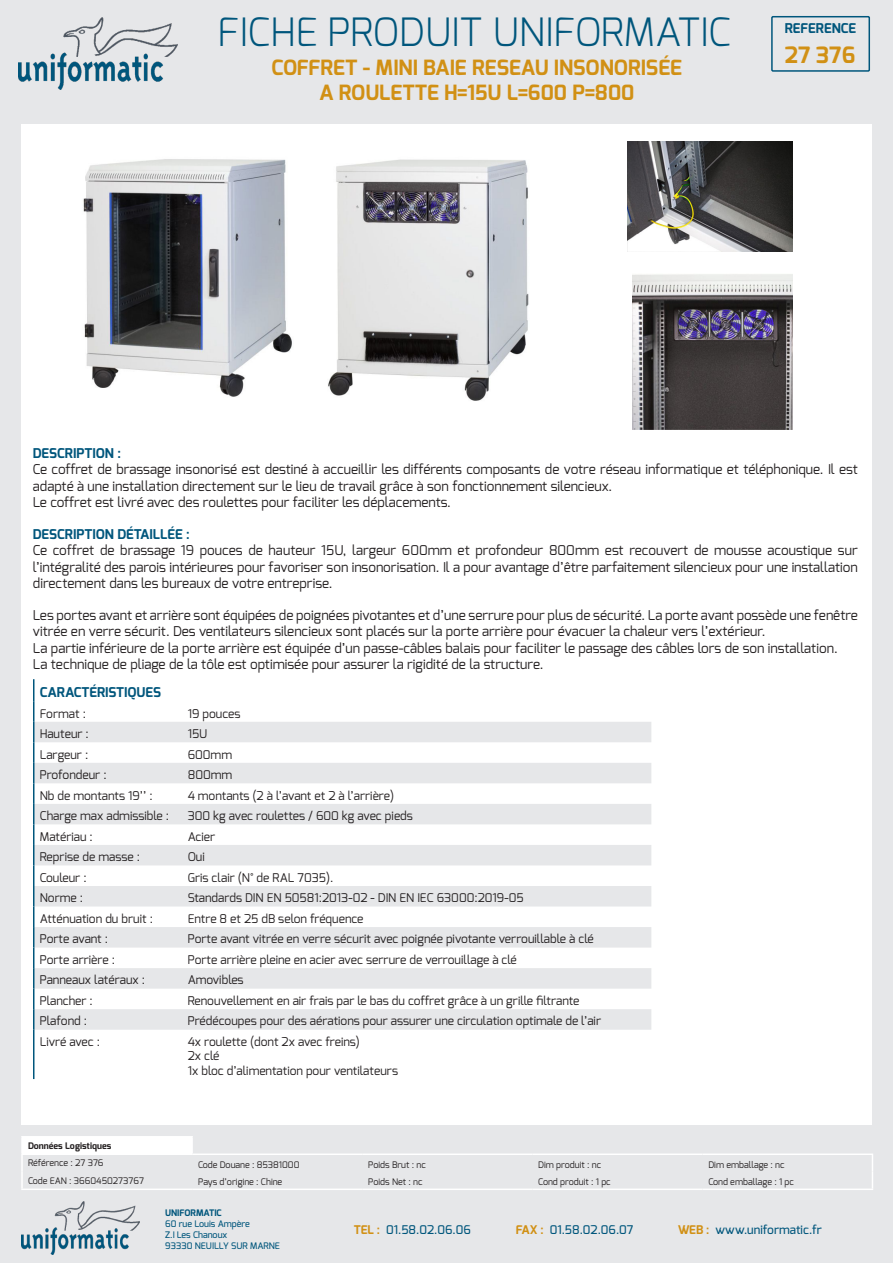
<style>
.page{position:relative;width:893px;height:1263px;background:#e6e7e9}
.page>*{position:absolute;margin:0;border:0;box-sizing:border-box;transform-origin:0 0}
.t1{font:300 39px "Exo";color:#00567c}
.t2{font:700 22.5px "Exo";color:#d19014}
.t3{font:700 21px "Exo";color:#d19014}
.t4{font:13.5px/16.2px "Exo";color:#231f20}
.t5{font:700 13.5px "Exo";color:#00567c}
.t6{font:12px "Exo";color:#231f20}
.t7{font:500 12px "Exo";color:#00567c}
.t8{font:9px "Exo";color:#231f20}
.t9{font:500 9px "Exo";color:#00567c}
.t10{font:700 9px "Exo";color:#231f20}
.t11{font:700 9px "Exo";color:#00567c}
.s1{font-weight:700;color:#d19014}
</style>
<div class="page">
<div style="left:21px;top:124px;width:851px;height:1001px;background:#fff"></div>
<img style="left:21px;top:1201px;width:118px;height:53px">
<img style="left:18px;top:17px;width:160px;height:73px">
<hr style="left:21px;top:1188px;width:171px;height:2px;background:#fff">
<hr style="left:192px;top:1188px;width:170px;height:2px;background:#fff">
<hr style="left:362px;top:1188px;width:170px;height:2px;background:#fff">
<hr style="left:532px;top:1188px;width:170px;height:2px;background:#fff">
<hr style="left:702px;top:1188px;width:171px;height:2px;background:#fff">
<hr style="left:21px;top:1136px;width:172px;height:1px;background:#fff">
<svg style="left:21px;top:1137px;width:852px;height:52px"></svg>
<hr style="left:21px;top:1153px;width:171px;height:2px;background:#fff">
<svg style="left:771px;top:16px;width:100px;height:56px"></svg>
<svg style="left:34px;top:722px;width:617px;height:308px;fill:#e6e7e9"></svg>
<svg style="left:33px;top:679px;width:1px;height:351px"></svg>
<hr style="left:33px;top:1030px;width:1px;height:49px;background:#00567c">
<img style="left:83px;top:159px;width:209px;height:238px">
<img style="left:328px;top:159px;width:201px;height:242px">
<img style="left:627px;top:142px;width:165px;height:110px">
<img style="left:633px;top:274px;width:159px;height:155px">
<p class="t1" style="left:217px;top:7px;width:515px">FICHE PRODUIT UNIFORMATIC</p>
<p class="t3" style="left:271px;top:54px;width:412px">COFFRET - MINI BAIE RESEAU INSONORISÉE</p>
<p class="t3" style="left:319px;top:79px;width:317px">A ROULETTE H=15U L=600 P=800</p>
<p class="t5" style="left:785px;top:20px;width:73px">REFERENCE</p>
<p class="t2" style="left:785px;top:40px;width:72px">27 376</p>
<p class="t5" style="left:33px;top:445px;width:90px">DESCRIPTION :</p>
<p class="t4" style="left:33px;top:461px;width:826px">Ce coffret de brassage insonorisé est destiné à accueillir les différents composants de votre réseau informatique et téléphonique. Il est adapté à une installation directement sur le lieu de travail grâce à son fonctionnement silencieux.</p>
<p class="t4" style="left:33px;top:494px;width:419px">Le coffret est livré avec des roulettes pour faciliter les déplacements.</p>
<p class="t5" style="left:33px;top:526px;width:158px">DESCRIPTION DÉTAILLÉE :</p>
<p class="t4" style="left:33px;top:542px;width:826px;text-align:justify">Ce coffret de brassage 19 pouces de hauteur 15U, largeur 600mm et profondeur 800mm est recouvert de mousse acoustique sur l’intégralité des parois intérieures pour favoriser son insonorisation. Il a pour avantage d’être parfaitement silencieux pour une installation directement dans les bureaux de votre entreprise.</p>
<p class="t4" style="left:33px;top:607px;width:826px">Les portes avant et arrière sont équipées de poignées pivotantes et d’une serrure pour plus de sécurité. La porte avant possède une fenêtre vitrée en verre sécurit. Des ventilateurs silencieux sont placés sur la porte arrière pour évacuer la chaleur vers l’extérieur.</p>
<p class="t4" style="left:33px;top:640px;width:806px">La partie inférieure de la porte arrière est équipée d’un passe-câbles balais pour faciliter le passage des câbles lors de son installation.</p>
<p class="t4" style="left:33px;top:656px;width:512px">La technique de pliage de la tôle est optimisée pour assurer la rigidité de la structure.</p>
<p class="t5" style="left:40px;top:683px;width:123px">CARACTÉRISTIQUES</p>
<p class="t6" style="left:40px;top:705px;width:48px">Format :</p>
<p class="t6" style="left:188px;top:705px;width:54px">19 pouces</p>
<p class="t6" style="left:40px;top:726px;width:51px">Hauteur :</p>
<p class="t6" style="left:188px;top:726px;width:21px">15U</p>
<p class="t6" style="left:40px;top:746px;width:50px">Largeur :</p>
<p class="t6" style="left:188px;top:746px;width:46px">600mm</p>
<p class="t6" style="left:40px;top:767px;width:68px">Profondeur :</p>
<p class="t6" style="left:188px;top:767px;width:46px">800mm</p>
<p class="t6" style="left:40px;top:788px;width:114px">Nb de montants 19’’ :</p>
<p class="t6" style="left:188px;top:788px;width:208px">4 montants (2 à l’avant et 2 à l’arrière)</p>
<p class="t6" style="left:40px;top:808px;width:131px">Charge max admissible :</p>
<p class="t6" style="left:188px;top:808px;width:227px">300 kg avec roulettes / 600 kg avec pieds</p>
<p class="t6" style="left:40px;top:829px;width:55px">Matériau :</p>
<p class="t6" style="left:188px;top:829px;width:29px">Acier</p>
<p class="t6" style="left:40px;top:849px;width:102px">Reprise de masse :</p>
<p class="t6" style="left:188px;top:849px;width:19px">Oui</p>
<p class="t6" style="left:40px;top:870px;width:48px">Couleur :</p>
<p class="t6" style="left:188px;top:870px;width:147px">Gris clair (N° de RAL 7035).</p>
<p class="t6" style="left:40px;top:890px;width:45px">Norme :</p>
<p class="t6" style="left:188px;top:890px;width:337px">Standards DIN EN 50581:2013-02 - DIN EN IEC 63000:2019-05</p>
<p class="t6" style="left:40px;top:911px;width:115px">Atténuation du bruit :</p>
<p class="t6" style="left:188px;top:911px;width:177px">Entre 8 et 25 dB selon fréquence</p>
<p class="t6" style="left:40px;top:931px;width:70px">Porte avant :</p>
<p class="t6" style="left:188px;top:931px;width:407px">Porte avant vitrée en verre sécurit avec poignée pivotante verrouillable à clé</p>
<p class="t6" style="left:40px;top:952px;width:77px">Porte arrière :</p>
<p class="t6" style="left:188px;top:952px;width:331px">Porte arrière pleine en acier avec serrure de verrouillage à clé</p>
<p class="t6" style="left:40px;top:972px;width:107px">Panneaux latéraux :</p>
<p class="t6" style="left:188px;top:972px;width:57px">Amovibles</p>
<p class="t6" style="left:40px;top:993px;width:55px">Plancher :</p>
<p class="t6" style="left:188px;top:993px;width:393px">Renouvellement en air frais par le bas du coffret grâce à un grille filtrante</p>
<p class="t6" style="left:40px;top:1013px;width:49px">Plafond :</p>
<p class="t6" style="left:188px;top:1013px;width:415px">Prédécoupes pour des aérations pour assurer une circulation optimale de l’air</p>
<p class="t6" style="left:40px;top:1034px;width:62px">Livré avec :</p>
<p class="t6" style="left:188px;top:1034px;width:174px">4x roulette (dont 2x avec freins)</p>
<p class="t6" style="left:188px;top:1048px;width:33px">2x clé</p>
<p class="t6" style="left:188px;top:1063px;width:212px">1x bloc d’alimentation pour ventilateurs</p>
<p class="t10" style="left:28px;top:1140px;width:85px">Données Logistiques</p>
<p class="t8" style="left:28px;top:1157px;width:77px">Référence : 27 376</p>
<p class="t8" style="left:198px;top:1158px;width:103px">Code Douane : 85381000</p>
<p class="t8" style="left:368px;top:1158px;width:59px">Poids Brut : nc</p>
<p class="t8" style="left:538px;top:1158px;width:64px">Dim produit : nc</p>
<p class="t8" style="left:708px;top:1158px;width:78px">Dim emballage : nc</p>
<p class="t8" style="left:28px;top:1175px;width:117px">Code EAN : 3660450273767</p>
<p class="t8" style="left:198px;top:1176px;width:86px">Pays d’origine : Chine</p>
<p class="t8" style="left:368px;top:1176px;width:56px">Poids Net : nc</p>
<p class="t8" style="left:538px;top:1176px;width:74px">Cond produit : 1 pc</p>
<p class="t8" style="left:708px;top:1176px;width:87px">Cond emballage : 1 pc</p>
<p class="t7" style="left:354px;top:1222px;width:119px"><span class="s1">TEL :</span> 01.58.02.06.06</p>
<p class="t7" style="left:516px;top:1222px;width:119px"><span class="s1">FAX :</span> 01.58.02.06.07</p>
<p class="t7" style="left:678px;top:1222px;width:145px"><span class="s1">WEB :</span> www.uniformatic.fr</p>
<p class="t11" style="left:165px;top:1207px;width:58px">UNIFORMATIC</p>
<p class="t9" style="left:165px;top:1218px;width:86px">60 rue Louis Ampère</p>
<p class="t9" style="left:165px;top:1229px;width:64px">Z.I Les Chanoux</p>
<p class="t9" style="left:165px;top:1239px;width:116px">93330 NEUILLY SUR MARNE</p>
</div>
